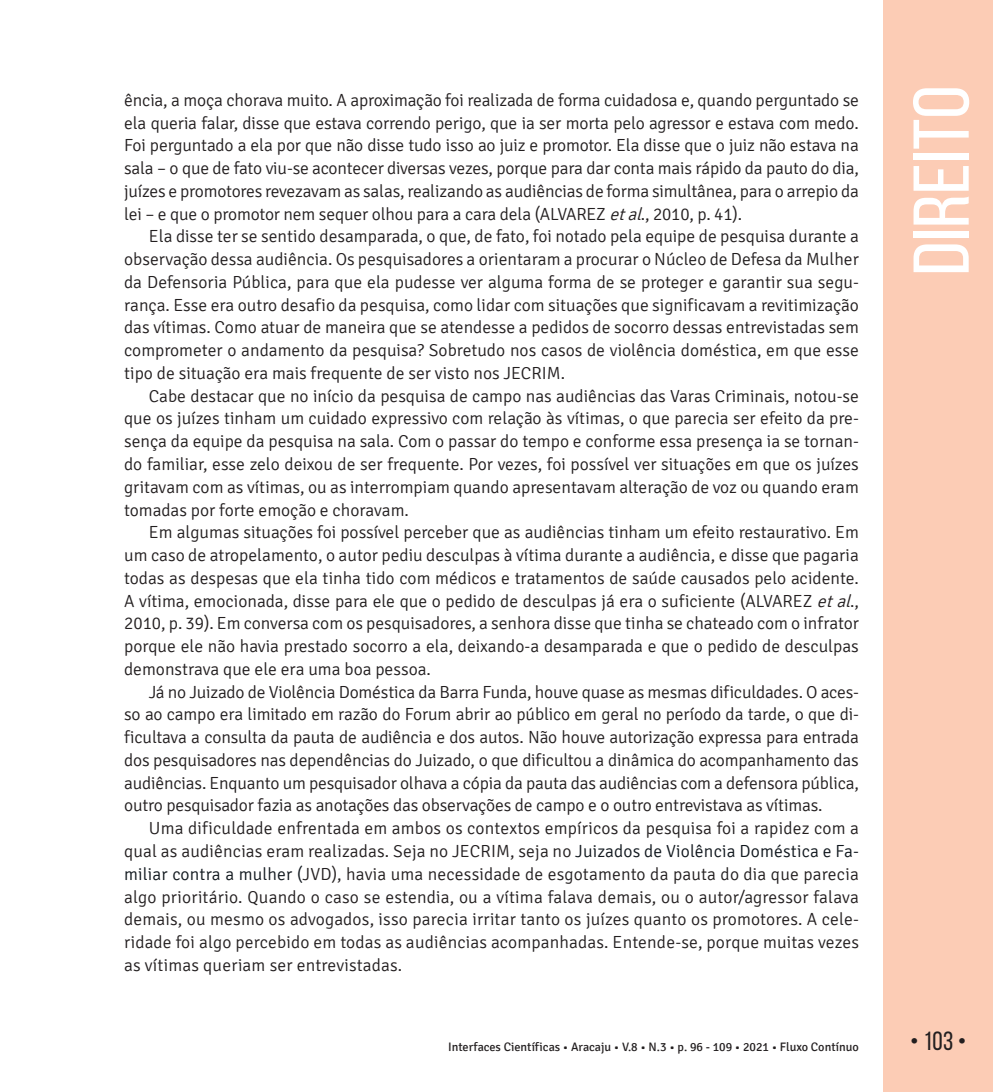
<style>
.page{position:relative;width:993px;height:1092px;background:#fff}
.page>*{position:absolute;margin:0;border:0;box-sizing:border-box;transform-origin:0 0}
.t1{font:78.75px "Bebas Neue";color:#fff;scale:1.09 1}
.t2{font:26.25px "Bebas Neue";color:#231f20}
.t3{font:300 17.5px/22.8px "Signika";color:#231f20;text-align:justify}
.t4{font:12.25px "Signika";color:#231f20}
.s1{font-style:italic}
.s2{color:#11181e}
</style>
<div class="page">
<div style="left:883px;top:0;width:109px;height:1091px;background:#fcccb5"></div>
<p class="t3" style="left:124px;top:89px;width:736px">ência, a moça chorava muito. A aproximação foi realizada de forma cuidadosa e, quando perguntado se ela queria falar, disse que estava correndo perigo, que ia ser morta pelo agressor e estava com medo.<br>Foi perguntado a ela por que não disse tudo isso ao juiz e promotor. Ela disse que o juiz não estava na sala – o que de fato viu-se acontecer diversas vezes, porque para dar conta mais rápido da pauto do dia, juízes e promotores revezavam as salas, realizando as audiências de forma simultânea, para o arrepio da lei – e que o promotor nem sequer olhou para a cara dela (ALVAREZ <span class="s1">etal</span>., 2010, p. 41).</p>
<p class="t3" style="left:124px;top:225px;width:736px;text-indent:25px">Ela disse ter se sentido desamparada, o que, de fato, foi notado pela equipe de pesquisa durante a observação dessa audiência. Os pesquisadores a orientaram a procurar o Núcleo de Defesa da Mulher da Defensoria Pública, para que ela pudesse ver alguma forma de se proteger e garantir sua segu&shy;rança. Esse era outro desafio da pesquisa, como lidar com situações que significavam a revitimização das vítimas. Como atuar de maneira que se atendesse a pedidos de socorro dessas entrevistadas sem comprometer o andamento da pesquisa? Sobretudo nos casos de violência doméstica, em que esse tipo de situação era mais frequente de ser visto nos JECRIM.</p>
<p class="t3" style="left:124px;top:385px;width:736px;text-indent:25px">Cabe destacar que no início da pesquisa de campo nas audiências das Varas Criminais, notou-se que os juízes tinham um cuidado expressivo com relação às vítimas, o que parecia ser efeito da pre&shy;sença da equipe da pesquisa na sala. Com o passar do tempo e conforme essa presença ia se tornan&shy;do familiar, esse zelo deixou de ser frequente. Por vezes, foi possível ver situações em que os juízes gritavam com as vítimas, ou as interrompiam quando apresentavam alteração de voz ou quando eram tomadas por forte emoção e choravam.</p>
<p class="t3" style="left:124px;top:521px;width:736px;text-indent:25px">Em algumas situações foi possível perceber que as audiências tinham um efeito restaurativo. Em um caso de atropelamento, o autor pediu desculpas à vítima durante a audiência, e disse que pagaria todas as despesas que ela tinha tido com médicos e tratamentos de saúde causados pelo acidente.<br>A vítima, emocionada, disse para ele que o pedido de desculpas já era o suficiente (ALVAREZ <span class="s1">etal</span>., 2010, p. 39). Em conversa com os pesquisadores, a senhora disse que tinha se chateado com o infrator porque ele não havia prestado socorro a ela, deixando-a desamparada e que o pedido de desculpas demonstrava que ele era uma boa pessoa.</p>
<p class="t3" style="left:124px;top:680px;width:736px;text-indent:25px">Já no Juizado de Violência Doméstica da Barra Funda, houve quase as mesmas dificuldades. O aces&shy;so ao campo era limitado em razão do Forum abrir ao público em geral no período da tarde, o que di&shy;ficultava a consulta da pauta de audiência e dos autos. Não houve autorização expressa para entrada dos pesquisadores nas dependências do Juizado, o que dificultou a dinâmica do acompanhamento das audiências. Enquanto um pesquisador olhava a cópia da pauta das audiências com a defensora pública, outro pesquisador fazia as anotações das observações de campo e o outro entrevistava as vítimas.</p>
<p class="t3" style="left:124px;top:817px;width:736px;text-indent:25px">Uma dificuldade enfrentada em ambos os contextos empíricos da pesquisa foi a rapidez com a qual as audiências eram realizadas. Seja no JECRIM, seja no <span class="s2">Juizados de Violência Doméstica e Fa&shy;miliar contra a mulher (</span>JVD), havia uma necessidade de esgotamento da pauta do dia que parecia algo prioritário. Quando o caso se estendia, ou a vítima falava demais, ou o autor/agressor falava demais, ou mesmo os advogados, isso parecia irritar tanto os juízes quanto os promotores. A cele&shy;ridade foi algo percebido em todas as audiências acompanhadas. Entende-se, porque muitas vezes as vítimas queriam ser entrevistadas.</p>
<h1 class="t1" style="left:898px;top:275px;width:176px;rotate:-90deg">Direito</h1>
<p class="t4" style="left:448px;top:1040px;width:412px">Interfaces Científicas • Aracaju • V.8 • N.3 • p. 96 - 109 • 2021 • Fluxo Contínuo</p>
<h2 class="t2" style="left:909px;top:1026px;width:58px">• 103 •</h2>
</div>
